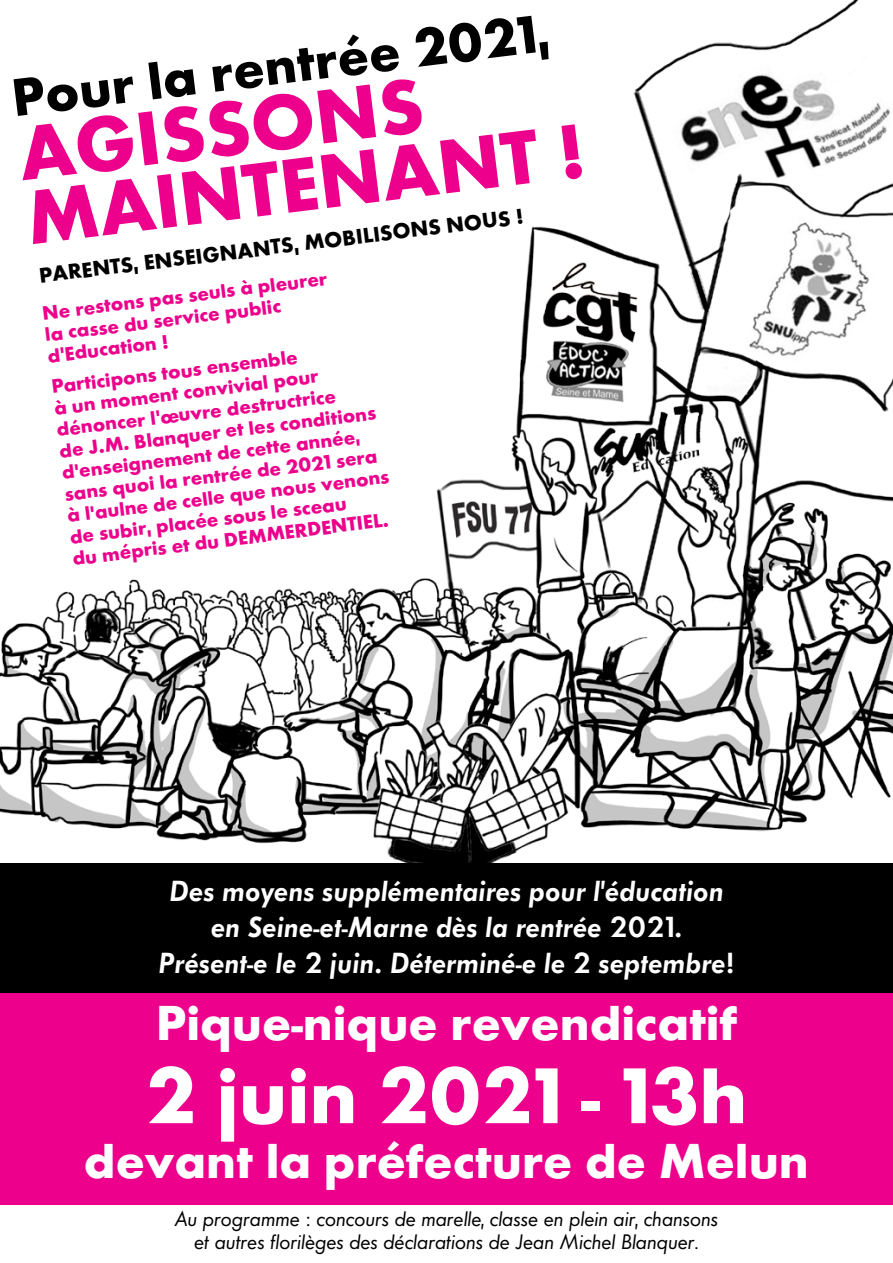
<style>
.page{position:relative;width:893px;height:1263px;background:#fff}
.page>*{position:absolute;margin:0;border:0;box-sizing:border-box;transform-origin:0 0}
.t1{font:73.05px "Canal Bold Romain";color:#fff}
.t2{font:70.5px/64.5px "Canal Bold Romain";color:#ec008c}
.t3{font:49.2px "Canal Bold Romain";color:#000}
.t4{font:45.45px "Canal Bold Romain";color:#fff}
.t5{font:27px/36.3px "Canal Demi Italique";color:#fff;text-align:center}
.t6{font:19.65px "Canal Bold Romain";color:#000}
.t7{font:19.5px/23.4px "Canal Light Italique";color:#000;text-align:center}
.t8{font:18px/21.6px "Canal Bold Romain";color:#ec008c}
</style>
<div class="page">
<img style="left:0;top:0;width:893px;height:863px">
<div style="left:0;top:993px;width:893px;height:212px;background:#ec008c"></div>
<div style="left:0;top:863px;width:893px;height:130px;background:#000"></div>
<svg style="left:374px;top:514px;width:14px;height:14px"></svg>
<h3 class="t3" style="left:8px;top:65px;width:543px;rotate:-7deg">Pour la rentrée 2021,</h3>
<h2 class="t2" style="left:15px;top:121px;width:564px;rotate:-7deg">agissons maintenant !</h2>
<p class="t8" style="left:41px;top:302px;width:288px;rotate:-7deg">Ne restons pas seuls à pleurer la casse du service public d’Education !</p>
<p class="t6" style="left:38px;top:262px;width:489px;rotate:-7deg">Par ents, enseignants, Mobil isons nous !</p>
<p class="t8" style="left:50px;top:376px;width:328px;rotate:-7deg">Participons tous ensemble<br>à un moment convivial pour dénoncer l’œuvre destructrice<br>de J.M. Blanquer et les conditions d’enseignement de cette année, sans quoi la rentrée de 2021 sera à l’aulne de celle que nous venons de subir, placée sous le sceau<br>du mépris et du DEMMERDENTIE</p>
<h3 class="t5" style="left:158px;top:872px;width:578px">Des moyens supplémentaires pour l’éducation en Seine-et-Marne dès la rentrée 2021.<br>Présent-e le 2 juin. Déterminé-e le 2 septembre!</h3>
<h3 class="t4" style="left:156px;top:993px;width:583px">Pique-nique revendicatif</h3>
<h1 class="t1" style="left:145px;top:1047px;width:603px">2 juin 2021 - 13h</h1>
<h3 class="t4" style="left:84px;top:1130px;width:726px">devant la préfecture de Melun</h3>
<p class="t7" style="left:175px;top:1207px;width:545px">Au programme : concours de marelle, classe en plein air, chansons et autres florilèges des déclarations de Jean Michel Blanquer.</p>
</div>
